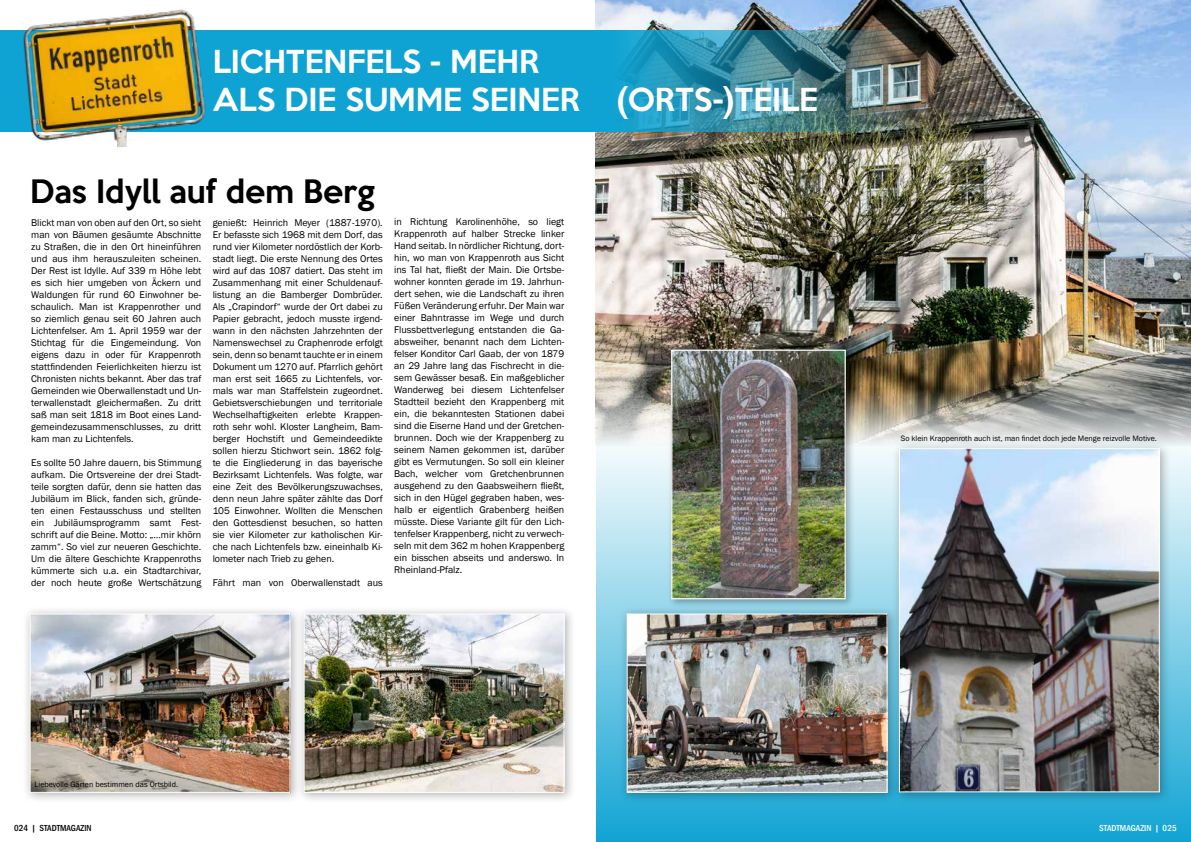
<style>
.page{position:relative;width:1191px;height:842px;background:#fff}
.page>*{position:absolute;margin:0;border:0;box-sizing:border-box;transform-origin:0 0}
.t1{font:500 29.5px "Keep Calm";color:#000}
.t2{font:500 29px/38px "Keep Calm";color:#fff}
.t3{font:10px/12px "Franklin Gothic";color:#000;text-align:justify}
.t4{font:500 condensed 9px "Franklin Gothic";color:#000}
.t5{font:500 condensed 9px "Franklin Gothic";color:#fff}
.t6{font:8px "Franklin Gothic";color:#000}
</style>
<div class="page">
<div style="left:596px;top:424px;width:595px;height:418px;background:linear-gradient(to bottom,#fff,#12a4d3)"></div>
<img style="left:595px;top:0;width:596px;height:446px">
<img style="left:230px;top:30px;width:690px;height:101px">
<div style="left:22px;top:606px;width:280px;height:198px;background:#000;opacity:.3"></div>
<img style="left:32px;top:615px;width:256px;height:176px">
<div style="left:30px;top:613px;width:260px;height:180px;border:1px solid #fff"></div>
<div style="left:296px;top:606px;width:280px;height:198px;background:#000;opacity:.3"></div>
<img style="left:306px;top:615px;width:256px;height:176px">
<div style="left:304px;top:613px;width:260px;height:180px;border:1px solid #fff"></div>
<div style="left:891px;top:441px;width:280px;height:363px;background:#000;opacity:.3"></div>
<img style="left:901px;top:450px;width:256px;height:340px">
<div style="left:899px;top:448px;width:260px;height:344px;border:1px solid #fff"></div>
<div style="left:619px;top:606px;width:280px;height:198px;background:#000;opacity:.3"></div>
<img style="left:628px;top:615px;width:257px;height:176px">
<div style="left:626px;top:613px;width:261px;height:180px;border:1px solid #fff"></div>
<img style="left:0;top:9px;width:230px;height:138px">
<div style="left:667px;top:345px;width:187px;height:263px;background:#000;opacity:.3"></div>
<img style="left:673px;top:352px;width:170px;height:245px">
<div style="left:671px;top:350px;width:174px;height:249px;border:1px solid #fff"></div>
<h2 class="t2" style="left:213px;top:40px;width:369px">LICHTENFELS - MEHR<br>ALS DIE SUMME SEINER</h2>
<h1 class="t1" style="left:30px;top:165px;width:346px">Das Idyll auf dem Berg</h1>
<p class="t3" style="left:31px;top:217px;width:172px">Blickt man von oben auf den Ort, so sieht man von Bäumen gesäumte Abschnitte zu Straßen, die in den Ort hineinführen und aus ihm herauszuleiten scheinen.<br>Der Rest ist Idylle. Auf 339 m Höhe lebt es sich hier umgeben von Äckern und Waldungen für rund 60 Einwohner be&shy;schaulich. Man ist Krappenrother und so ziemlich genau seit 60 Jahren auch Lichtenfelser. Am 1. April 1959 war der Stichtag für die Eingemeindung. Von eigens dazu in oder für Krappenroth stattfindenden Feierlichkeiten hierzu ist Chronisten nichts bekannt. Aber das traf Gemeinden wie Oberwallenstadt und Un&shy;terwallenstadt gleichermaßen. Zu dritt saß man seit 1818 im Boot eines Land&shy;gemeindezusammenschlusses, zu dritt kam man zu Lichtenfels.</p>
<p class="t3" style="left:31px;top:457px;width:172px">Es sollte 50 Jahre dauern, bis Stimmung aufkam. Die Ortsvereine der drei Stadt&shy;teile sorgten dafür, denn sie hatten das Jubiläum im Blick, fanden sich, gründe&shy;ten einen Festausschuss und stellten ein Jubiläumsprogramm samt Fest&shy;schrift auf die Beine. Motto: „…mir khörn zamm“. So viel zur neueren Geschichte.<br>Um die ältere Geschichte Krappenroths kümmerte sich u.a. ein Stadtarchivar, der noch heute große Wertschätzung</p>
<p class="t3" style="left:213px;top:217px;width:172px">genießt: Heinrich Meyer (1887-1970).<br>Er befasste sich 1968 mit dem Dorf, das rund vier Kilometer nordöstlich der Korb&shy;stadt liegt. Die erste Nennung des Ortes wird auf das 1087 datiert. Das steht im Zusammenhang mit einer Schuldenauf&shy;listung an die Bamberger Dombrüder.<br>Als „Crapindorf“ wurde der Ort dabei zu Papier gebracht, jedoch musste irgend&shy;wann in den nächsten Jahrzehnten der Namenswechsel zu Craphenrode erfolgt sein, denn so benamt tauchte er in einem Dokument um 1270 auf. Pfarrlich gehört man erst seit 1665 zu Lichtenfels, vor&shy;mals war man Staffelstein zugeordnet.<br>Gebietsverschiebungen und territoriale Wechselhaftigkeiten erlebte Krappen&shy;roth sehr wohl. Kloster Langheim, Bam&shy;berger Hochstift und Gemeindeedikte sollen hierzu Stichwort sein. 1862 folg&shy;te die Eingliederung in das bayerische Bezirksamt Lichtenfels. Was folgte, war eine Zeit des Bevölkerungszuwachses, denn neun Jahre später zählte das Dorf 105 Einwohner. Wollten die Menschen den Gottesdienst besuchen, so hatten sie vier Kilometer zur katholischen Kir&shy;che nach Lichtenfels bzw. eineinhalb Ki&shy;lometer nach Trieb zu gehen.</p>
<p class="t3" style="left:213px;top:577px;width:172px">Fährt man von Oberwallenstadt aus</p>
<p class="t3" style="left:394px;top:216px;width:172px">in Richtung Karolinenhöhe, so liegt Krappenroth auf halber Strecke linker Hand seitab. In nördlicher Richtung, dort&shy;hin, wo man von Krappenroth aus Sicht ins Tal hat, fließt der Main. Die Ortsbe&shy;wohner konnten gerade im 19. Jahrhun&shy;dert sehen, wie die Landschaft zu ihren Füßen Veränderung erfuhr. Der Main war einer Bahntrasse im Wege und durch Flussbettverlegung entstanden die Ga&shy;absweiher, benannt nach dem Lichten&shy;felser Konditor Carl Gaab, der von 1879 an 29 Jahre lang das Fischrecht in die&shy;sem Gewässer besaß. Ein maßgeblicher Wanderweg bei diesem Lichtenfelser Stadtteil bezieht den Krappenberg mit ein, die bekanntesten Stationen dabei sind die Eiserne Hand und der Gretchen&shy;brunnen. Doch wie der Krappenberg zu seinem Namen gekommen ist, darüber gibt es Vermutungen. So soll ein kleiner Bach, welcher vom Gretchenbrunnen ausgehend zu den Gaabsweihern fließt, sich in den Hügel gegraben haben, wes&shy;halb er eigentlich Grabenberg heißen müsste. Diese Variante gilt für den Lich&shy;tenfelser Krappenberg, nicht zu verwech&shy;seln mit dem 362 m hohen Krappenberg ein bisschen abseits und anderswo. In Rheinland-Pfalz.</p>
<h2 class="t2" style="left:616px;top:78px;width:203px">(ORTS-)TEILE</h2>
<p class="t6" style="left:900px;top:433px;width:258px">So klein Krappenroth auch ist, man findet doch jede Menge reizvolle Motive.</p>
<p class="t6" style="left:35px;top:779px;width:145px">Liebevolle Gärten bestimmen das Ortsbild.</p>
<p class="t4" style="left:14px;top:822px;width:79px">024 | STADTMAGAZIN</p>
<p class="t5" style="left:1099px;top:822px;width:79px">STADTMAGAZIN | 025</p>
</div>
